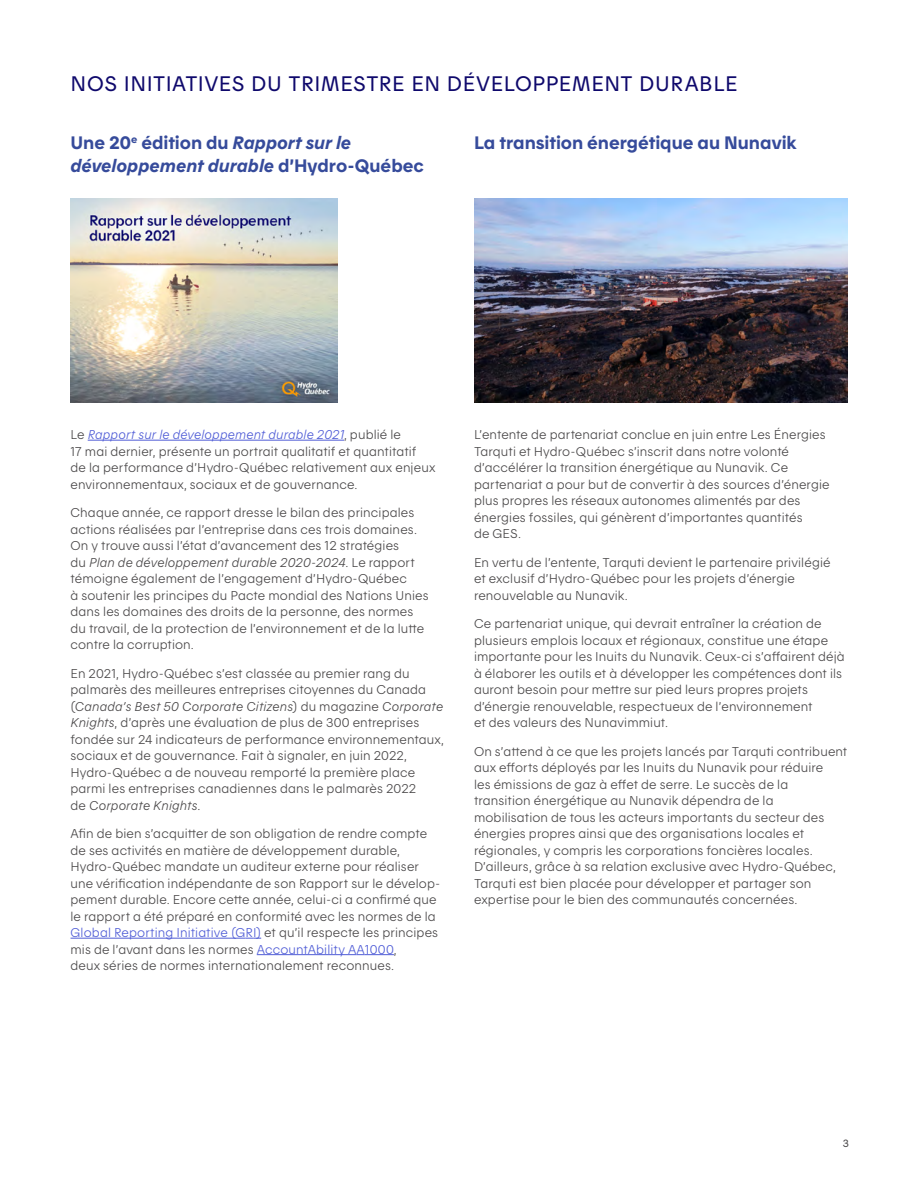
<style>
.page{position:relative;width:918px;height:1188px;background:#fff}
.page>*{position:absolute;margin:0;border:0;box-sizing:border-box;transform-origin:0 0}
.t1{font:21px "Hydro Quebec Normal";letter-spacing:.025em;color:#0f096c}
.t2{font:18px/22.5px "Hydro Quebec Gras Italique";letter-spacing:-.005em;color:#364b9b}
.t3{font:18px "Hydro Quebec Gras";color:#364b9b}
.t4{font:12.75px/16.5px "Hydro Quebec Maigre";letter-spacing:.01em;color:#494748}
.t5{font:10.5px "Hydro Quebec Normal";color:#494748}
.s1{font-family:"Hydro Quebec Gras"}
.s2{font-family:"Hydro Quebec Maigre Italique";color:#4f5cd6}
.s3{font-family:"Hydro Quebec Maigre Italique"}
.s4{color:#4f5cd6}
</style>
<div class="page">
<hr style="left:88px;top:440px;width:256px;height:1px;background:#4f5cd6">
<hr style="left:70px;top:938px;width:175px;height:1px;background:#4f5cd6">
<svg style="left:245px;top:938px;width:16px;height:1px"></svg>
<hr style="left:257px;top:954px;width:99px;height:1px;background:#4f5cd6">
<svg style="left:356px;top:954px;width:38px;height:1px"></svg>
<img style="left:70px;top:199px;width:268px;height:204px">
<img style="left:474px;top:199px;width:374px;height:204px">
<h2 class="t1" style="left:70px;top:71px;width:669px">NOS INITIATIVES DU TRIMESTRE EN DÉVELOPPEMENT DURABLE</h2>
<h3 class="t2" style="left:70px;top:131px;width:355px"><span class="s1">Une 20</span><sup>e</sup> <span class="s1">édition du</span> Rapport sur le développement durable <span class="s1">d’Hydro-Québec</span></h3>
<h3 class="t3" style="left:474px;top:132px;width:324px">La transition énergétique au Nunavik</h3>
<p class="t4" style="left:70px;top:426px;width:366px">Le <span class="s2">Rapport sur le développement durable 2021</span>, publié le<br>17 mai dernier, présente un portrait qualitatif et quantitatif<br>de la performance d’Hydro-Québec relativement aux enjeux environnementaux, sociaux et de gouvernance.</p>
<p class="t4" style="left:70px;top:504px;width:360px">Chaque année, ce rapport dresse le bilan des principales actions réalisées par l’entreprise dans ces trois domaines.<br>On y trouve aussi l’état d’avancement des 12 stratégies<br>du <span class="s3">Plan de développement durable 2020-2024</span>. Le rapport témoigne également de l’engagement d’Hydro-Québec<br>à soutenir les principes du Pacte mondial des Nations Unies dans les domaines des droits de la personne, des normes du travail, de la protection de l’environnement et de la lutte contre la corruption.</p>
<p class="t4" style="left:70px;top:665px;width:375px">En 2021, Hydro-Québec s’est classée au premier rang du palmarès des meilleures entreprises citoyennes du Canada (<span class="s3">Canada’s Best 50 Corporate Citizens</span>) du magazine <span class="s3">Corporate Knights</span>, d’après une évaluation de plus de 300 entreprises fondée sur 24 indicateurs de performance environnementaux, sociaux et de gouvernance. Fait à signaler, en juin 2022, Hydro-Québec a de nouveau remporté la première place parmi les entreprises canadiennes dans le palmarès 2022<br>de <span class="s3">Corporate Knights</span>.</p>
<p class="t4" style="left:70px;top:825px;width:371px">Afin de bien s’acquitter de son obligation de rendre compte de ses activités en matière de développement durable, Hydro-Québec mandate un auditeur externe pour réaliser une vérification indépendante de son Rapport sur le dévelop&shy;pement durable. Encore cette année, celui-ci a confirmé que le rapport a été préparé en conformité avec les normes de la <span class="s4">Global Reporting Initiative (GRI)</span> et qu’il respecte les principes mis de l’avant dans les normes <span class="s4">AccountAbility AA1000</span>,<br>deux séries de normes internationalement reconnues.</p>
<p class="t4" style="left:474px;top:426px;width:357px">L’entente de partenariat conclue en juin entre Les Énergies Tarquti et Hydro-Québec s’inscrit dans notre volonté d’accélérer la transition énergétique au Nunavik. Ce partenariat a pour but de convertir à des sources d’énergie plus propres les réseaux autonomes alimentés par des énergies fossiles, qui génèrent d’importantes quantités<br>de GES.</p>
<p class="t4" style="left:474px;top:554px;width:358px">En vertu de l’entente, Tarquti devient le partenaire privilégié et exclusif d’Hydro-Québec pour les projets d’énergie renouvelable au Nunavik.</p>
<p class="t4" style="left:474px;top:615px;width:372px">Ce partenariat unique, qui devrait entraîner la création de plusieurs emplois locaux et régionaux, constitue une étape importante pour les Inuits du Nunavik. Ceux-ci s’affairent déjà à élaborer les outils et à développer les compétences dont ils auront besoin pour mettre sur pied leurs propres projets d’énergie renouvelable, respectueux de l’environnement<br>et des valeurs des Nunavimmiut.</p>
<p class="t4" style="left:474px;top:743px;width:375px">On s’attend à ce que les projets lancés par Tarquti contribuent aux efforts déployés par les Inuits du Nunavik pour réduire<br>les émissions de gaz à effet de serre. Le succès de la transition énergétique au Nunavik dépendra de la mobilisation de tous les acteurs importants du secteur des énergies propres ainsi que des organisations locales et régionales, y compris les corporations foncières locales.<br>D’ailleurs, grâce à sa relation exclusive avec Hydro-Québec, Tarquti est bien placée pour développer et partager son expertise pour le bien des communautés concernées.</p>
<p class="t5" style="left:843px;top:1137px;width:8px">3</p>
</div>
